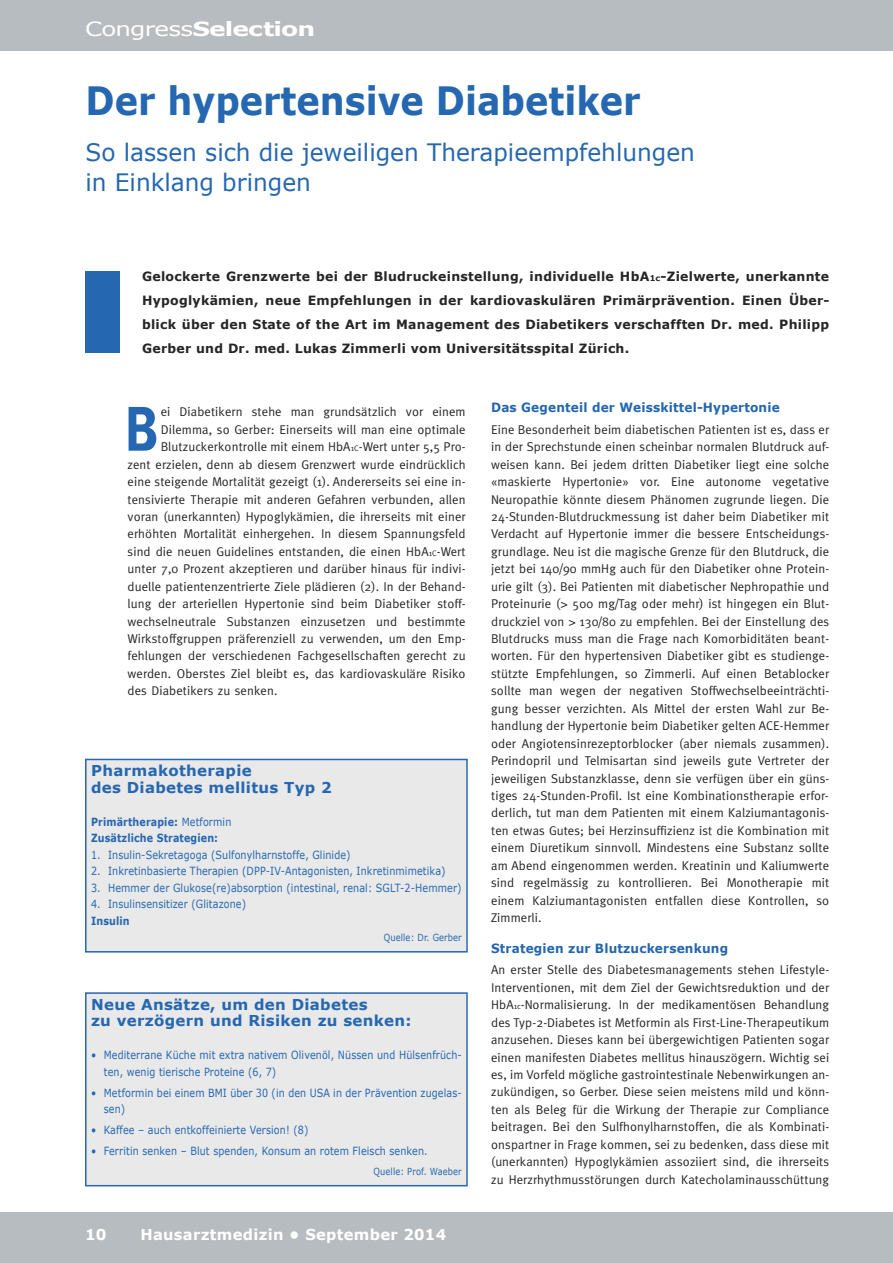
<style>
.page{position:relative;width:893px;height:1263px;background:#fff}
.page>*{position:absolute;margin:0;border:0;box-sizing:border-box;transform-origin:0 0}
.t1{font:700 63px "Meta Plus";color:#2567b0;scale:.9 1}
.t2{font:700 39px "Verdana";color:#2567b0;scale:.9 1}
.t3{font:24px/30px "Verdana";color:#2567b0}
.t4{font:700 19.5px "Verdana";letter-spacing:-.035em;color:#fff;scale:1.28 1}
.t5{font:700 15px/16.5px "Verdana";letter-spacing:.02em;color:#2567b0}
.t6{font:700 15px "Verdana";letter-spacing:.02em;color:#fff}
.t7{font:12.75px/17.4px "Meta Plus";letter-spacing:.01em;color:#272627;text-align:justify}
.t8{font:700 12.75px/24px "Verdana";letter-spacing:.02em;color:#272627;text-align:justify}
.t9{font:700 12.75px "Verdana";letter-spacing:.015em;color:#2567b0;scale:.95 1}
.t10{font:11.25px/16.5px "Verdana";letter-spacing:.015em;color:#2567b0;scale:.85 1}
.t11{font:700 11.25px/16.5px "Verdana";letter-spacing:.015em;color:#2567b0;scale:.85 1}
.t12{font:9.75px "Verdana";letter-spacing:.015em;color:#2567b0;scale:.85 1}
.s1{font-weight:400}
.s2{font-size:8.1px}
.s3{font-family:"Univers"}
</style>
<div class="page">
<div style="left:0;top:0;width:893px;height:51px;background:#b6bcc0"></div>
<div style="left:0;top:1212px;width:893px;height:51px;background:#b6bcc0"></div>
<div style="left:86px;top:271px;width:34px;height:82px;background:#2567b0"></div>
<div style="left:87px;top:760px;width:379px;height:191px;background:#e9e9e9"></div>
<div style="left:85px;top:759px;width:383px;height:193px;border:2px solid #2567b0"></div>
<div style="left:87px;top:994px;width:379px;height:191px;background:#e9e9e9"></div>
<div style="left:85px;top:992px;width:383px;height:194px;border:2px solid #2567b0"></div>
<h3 class="t4" style="left:85px;top:17px;width:181px"><span class="s1">Congress</span>Selection</h3>
<h2 class="t2" style="left:86px;top:76px;width:618px">Der hypertensive Diabetiker</h2>
<h3 class="t3" style="left:86px;top:136px;width:611px">So lassen sich die jeweiligen Therapieempfehlungen in Einklang bringen</h3>
<p class="t8" style="left:142px;top:264px;width:689px">Gelockerte Grenzwerte bei der Bludruckeinstellung, individuelle HbA<span class="s2">1c</span>-Zielwerte, unerkannte Hypoglykämien, neue Empfehlungen in der kardiovaskulären Primärprävention. Einen Über&shy;blick über den State of the Art im Management des Diabetikers verschafften Dr. med. Philipp Gerber und Dr. med. Lukas Zimmerli vom Universitätsspital Zürich.</p>
<h1 class="t1" style="left:124px;top:392px;width:40px">B</h1>
<p class="t7" style="left:161px;top:403px;width:306px">ei Diabetikern stehe man grundsätzlich vor einem</p>
<p class="t7" style="left:161px;top:421px;width:306px">Dilemma, so Gerber: Einerseits will man eine optimale</p>
<p class="t7" style="left:161px;top:438px;width:306px">Blutzuckerkontrolle mit einem HbA<span class="s2">1C</span>-Wert unter 5,5 Pro-</p>
<p class="t7" style="left:128px;top:456px;width:340px">zent erzielen, denn ab diesem Grenzwert wurde eindrücklich</p>
<p class="t7" style="left:128px;top:473px;width:340px">eine steigende Mortalität gezeigt (1). Andererseits sei eine in-</p>
<p class="t7" style="left:128px;top:490px;width:340px">tensivierte Therapie mit anderen Gefahren verbunden, allen</p>
<p class="t7" style="left:128px;top:508px;width:340px">voran (unerkannten) Hypoglykämien, die ihrerseits mit einer</p>
<p class="t7" style="left:128px;top:525px;width:340px">erhöhten Mortalität einhergehen. In diesem Spannungsfeld</p>
<p class="t7" style="left:128px;top:543px;width:340px">sind die neuen Guidelines entstanden, die einen HbA<span class="s2">1C</span>-Wert</p>
<p class="t7" style="left:128px;top:560px;width:340px">unter 7,0 Prozent akzeptieren und darüber hinaus für indivi-</p>
<p class="t7" style="left:128px;top:578px;width:340px">duelle patientenzentrierte Ziele plädieren (2). In der Behand-</p>
<p class="t7" style="left:128px;top:595px;width:340px">lung der arteriellen Hypertonie sind beim Diabetiker stoff-</p>
<p class="t7" style="left:128px;top:612px;width:340px">wechselneutrale Substanzen einzusetzen und bestimmte</p>
<p class="t7" style="left:128px;top:630px;width:340px">Wirkstoffgruppen präferenziell zu verwenden, um den Emp-</p>
<p class="t7" style="left:128px;top:647px;width:340px">fehlungen der verschiedenen Fachgesellschaften gerecht zu</p>
<p class="t7" style="left:128px;top:665px;width:340px">werden. Oberstes Ziel bleibt es, das kardiovaskuläre Risiko</p>
<p class="t7" style="left:128px;top:682px;width:151px">des Diabetikers zu senken.</p>
<p class="t5" style="left:91px;top:762px;width:242px">Pharmakotherapie<br>des Diabetes mellitus Typ 2</p>
<p class="t11" style="left:91px;top:813px;width:167px">Primärtherapie: <span class="s1">Metformin<br></span>Zusätzliche Strategien:</p>
<p class="t10" style="left:91px;top:846px;width:307px">1. Insulin-Sekretagoga (Sulfonylharnstoffe, Glinide)</p>
<p class="t10" style="left:91px;top:862px;width:419px">2. Inkretinbasierte Therapien (DPP-IV-Antagonisten, Inkretinmimetika)</p>
<p class="t10" style="left:91px;top:879px;width:437px">3. Hemmer der Glukose(re)absorption (intestinal, renal: SGLT-2-Hemmer)</p>
<p class="t10" style="left:91px;top:895px;width:184px">4. Insulinsensitizer (Glitazone)</p>
<p class="t11" style="left:91px;top:912px;width:47px">Insulin</p>
<p class="t12" style="left:384px;top:931px;width:93px">Quelle: Dr. Gerber</p>
<p class="t5" style="left:91px;top:995px;width:322px">Neue Ansätze, um den Diabetes<br>zu verzögern und Risiken zu senken:</p>
<p class="t10" style="left:104px;top:1046px;width:423px;text-indent:-13px">• Mediterrane Küche mit extra nativem Olivenöl, Nüssen und Hülsenfrüch&shy;ten, wenig tierische Proteine (6, 7)</p>
<p class="t10" style="left:104px;top:1084px;width:423px;text-indent:-13px">• Metformin bei einem BMI über 30 (in den USA in der Prävention zugelas&shy;sen)</p>
<p class="t10" style="left:91px;top:1121px;width:257px">• Kaffee – auch entkoffeinierte Version! (8)</p>
<p class="t10" style="left:91px;top:1142px;width:398px">• Ferritin senken – Blut spenden, Konsum an rotem Fleisch senken.</p>
<p class="t12" style="left:374px;top:1165px;width:105px">Quelle: Prof. Waeber</p>
<p class="t6" style="left:85px;top:1225px;width:23px">10</p>
<p class="t6" style="left:140px;top:1225px;width:307px">Hausarztmedizin • September 2014</p>
<p class="t9" style="left:491px;top:399px;width:305px">Das Gegenteil der Weisskittel-Hypertonie</p>
<p class="t7" style="left:491px;top:421px;width:340px">Eine Besonderheit beim diabetischen Patienten ist es, dass er in der Sprechstunde einen scheinbar normalen Blutdruck auf&shy;weisen kann. Bei jedem dritten Diabetiker liegt eine solche «maskierte Hypertonie» vor. Eine autonome vegetative Neuropathie könnte diesem Phänomen zugrunde liegen. Die 24-Stunden-Blutdruckmessung ist daher beim Diabetiker mit Verdacht auf Hypertonie immer die bessere Entscheidungs&shy;grundlage. Neu ist die magische Grenze für den Blutdruck, die jetzt bei 140/90 mmHg auch für den Diabetiker ohne Protein&shy;urie gilt (3). Bei Patienten mit diabetischer Nephropathie und Proteinurie (<span class="s3">&gt;</span> 500 mg/Tag oder mehr) ist hingegen ein Blut&shy;druckziel von <span class="s3">&gt;</span> 130/80 zu empfehlen. Bei der Einstellung des Blutdrucks muss man die Frage nach Komorbiditäten beant&shy;worten. Für den hypertensiven Diabetiker gibt es studienge&shy;stützte Empfehlungen, so Zimmerli. Auf einen Betablocker sollte man wegen der negativen Stoffwechselbeeinträchti&shy;gung besser verzichten. Als Mittel der ersten Wahl zur Be&shy;handlung der Hypertonie beim Diabetiker gelten ACE-Hemmer oder Angiotensinrezeptorblocker (aber niemals zusammen).<br>Perindopril und Telmisartan sind jeweils gute Vertreter der jeweiligen Substanzklasse, denn sie verfügen über ein güns&shy;tiges 24-Stunden-Profil. Ist eine Kombinationstherapie erfor&shy;derlich, tut man dem Patienten mit einem Kalziumantagonis&shy;ten etwas Gutes; bei Herzinsuffizienz ist die Kombination mit einem Diuretikum sinnvoll. Mindestens eine Substanz sollte am Abend eingenommen werden. Kreatinin und Kaliumwerte sind regelmässig zu kontrollieren. Bei Monotherapie mit einem Kalziumantagonisten entfallen diese Kontrollen, so Zimmerli.</p>
<p class="t9" style="left:491px;top:940px;width:251px">Strategien zur Blutzuckersenkung</p>
<p class="t7" style="left:491px;top:961px;width:340px">An erster Stelle des Diabetesmanagements stehen Lifestyle-Interventionen, mit dem Ziel der Gewichtsreduktion und der HbA<span class="s2">1c</span>-Normalisierung. In der medikamentösen Behandlung des Typ-2-Diabetes ist Metformin als First-Line-Therapeutikum anzusehen. Dieses kann bei übergewichtigen Patienten sogar einen manifesten Diabetes mellitus hinauszögern. Wichtig sei es, im Vorfeld mögliche gastrointestinale Nebenwirkungen an&shy;zukündigen, so Gerber. Diese seien meistens mild und könn&shy;ten als Beleg für die Wirkung der Therapie zur Compliance beitragen. Bei den Sulfhonylharnstoffen, die als Kombinati&shy;onspartner in Frage kommen, sei zu bedenken, dass diese mit (unerkannten) Hypoglykämien assoziiert sind, die ihrerseits zu Herzrhythmusstörungen durch Katecholaminausschüttung</p>
</div>
